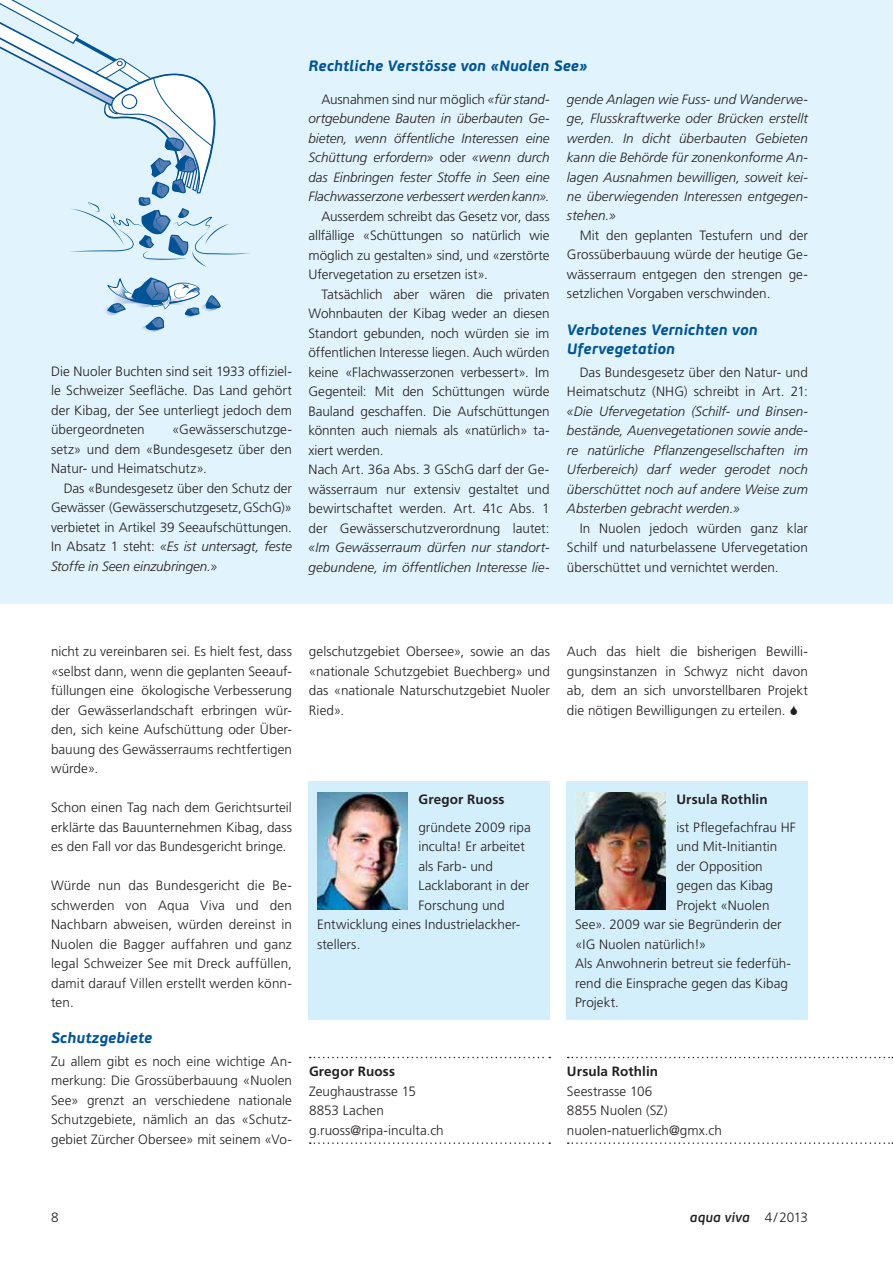
<style>
.page{position:relative;width:893px;height:1263px;background:#fff}
.page>*{position:absolute;margin:0;border:0;box-sizing:border-box;transform-origin:0 0}
.t1{font:italic 700 15px/19.5px "PF Beau Sans Pro";letter-spacing:.005em;color:#005496}
.t2{font:300 13.5px/19.5px "Frutiger LT Std";color:#231f20;text-align:justify}
.t3{font:italic 300 13.5px/19.5px "Frutiger LT Std";color:#231f20;text-align:justify}
.t4{font:700 13.5px "Frutiger LT Std";letter-spacing:.01em;color:#231f20}
.t5{font:italic 600 13.5px "PF Beau Sans Pro";letter-spacing:.01em;color:#231f20}
.s1{font-style:italic}
.s2{font-style:normal}
.s3{font-family:"Frutiger LT Std";font-weight:300;font-style:normal}
</style>
<div class="page">
<div style="left:309px;top:782px;width:241px;height:238px;background:#d4effc"></div>
<div style="left:567px;top:782px;width:241px;height:238px;background:#d4effc"></div>
<img style="left:317px;top:793px;width:91px;height:117px">
<img style="left:575px;top:793px;width:91px;height:117px">
<svg style="left:568px;top:1057px;width:325px;height:1px"></svg>
<svg style="left:568px;top:1142px;width:325px;height:2px"></svg>
<svg style="left:310px;top:1057px;width:240px;height:1px"></svg>
<svg style="left:310px;top:1142px;width:240px;height:2px"></svg>
<div style="left:0;top:0;width:893px;height:604px;background:#e1f4fd"></div>
<img style="left:98px;top:292px;width:9px;height:15px">
<img style="left:141px;top:331px;width:23px;height:3px">
<img style="left:102px;top:307px;width:5px;height:9px">
<svg style="left:0;top:0;width:251px;height:267px;background:#d5eaf6"></svg>
<svg style="left:107px;top:278px;width:114px;height:53px;background:#b0cee4"></svg>
<p class="t2" style="left:51px;top:362px;width:242px">Die Nuoler Buchten sind seit 1933 offiziel&shy;le Schweizer Seefläche. Das Land gehört der Kibag, der See unterliegt jedoch dem übergeordneten</p>
<p class="t2" style="left:51px;top:421px;width:242px;text-indent:121px">«Gewässerschutzge&shy;setz» und dem «Bundesgesetz über den Natur- und Heimatschutz».</p>
<p class="t2" style="left:51px;top:479px;width:242px;text-indent:13px">Das «Bundesgesetz über den Schutz der Gewässer (Gewässerschutzgesetz, GSchG)» verbietet in Artikel 39 Seeaufschüttungen.<br>In Absatz 1 steht: <span class="s1">«Es ist untersagt, feste Stoffe in Seen einzubringen.»</span></p>
<p class="t1" style="left:309px;top:58px;width:280px">Rechtliche Verstösse von «Nuolen See»</p>
<p class="t3" style="left:309px;top:90px;width:243px;text-indent:13px"><span class="s2">Ausnahmen sind nur möglich</span> «für stand&shy;ortgebundene Bauten in überbauten Ge&shy;bieten, wenn öffentliche Interessen eine Schüttung erfordern» <span class="s2">oder</span> «wenn durch das Einbringen fester Stoffe in Seen eine Flachwasserzone verbessert werden kann».</p>
<p class="t2" style="left:309px;top:207px;width:243px;text-indent:13px">Ausserdem schreibt das Gesetz vor, dass allfällige «Schüttungen so natürlich wie möglich zu gestalten» sind, und «zerstörte Ufervegetation zu ersetzen ist».</p>
<p class="t2" style="left:309px;top:285px;width:243px;text-align:left;text-indent:13px">Tatsächlich aber wären die privaten Wohnbauten der Kibag weder an diesen Standort gebunden, noch würden sie im öffentlichen Interesse liegen. Auch würden keine «Flachwasserzonen verbessert». Im Gegenteil: Mit den Schüttungen würde Bauland geschaffen. Die Aufschüttungen könnten auch niemals als «natürlich» ta&shy;xiert werden.<br>Nach Art. 36a Abs. 3 GSchG darf der Ge&shy;wässerraum nur extensiv gestaltet und bewirtschaftet werden. Art. 41c Abs. 1 der Gewässerschutzverordnung lautet:</p>
<p class="t3" style="left:309px;top:538px;width:242px">«Im Gewässerraum dürfen nur standort&shy;gebundene, im öffentlichen Interesse lie-</p>
<p class="t3" style="left:567px;top:90px;width:243px">gende Anlagen wie Fuss- und Wanderwe&shy;ge, Flusskraftwerke oder Brücken erstellt werden. In dicht überbauten Gebieten kann die Behörde für zonenkonforme An&shy;lagen Ausnahmen bewilligen, soweit kei&shy;ne überwiegenden Interessen entgegen&shy;stehen.»</p>
<p class="t2" style="left:567px;top:226px;width:242px;text-indent:13px">Mit den geplanten Testufern und der Grossüberbauung würde der heutige Ge&shy;wässerraum entgegen den strengen ge&shy;setzlichen Vorgaben verschwinden.</p>
<p class="t1" style="left:567px;top:321px;width:192px">Verbotenes Vernichten von<br>Ufervegetation</p>
<p class="t2" style="left:567px;top:363px;width:243px;text-align:right">Das Bundesgesetz über den Natur- und<br>Heimatschutz (NHG) schreibt in Art. 21:</p>
<p class="t3" style="left:567px;top:402px;width:243px">«Die Ufervegetation (Schilf- und Binsen&shy;bestände, Auenvegetationen sowie ande&shy;re natürliche Pflanzengesellschaften im Uferbereich) darf weder gerodet noch überschüttet noch auf andere Weise zum Absterben gebracht werden.»</p>
<p class="t2" style="left:567px;top:519px;width:242px;text-indent:13px">In Nuolen jedoch würden ganz klar Schilf und naturbelassene Ufervege ta tion überschüttet und vernichtet werden.</p>
<p class="t2" style="left:51px;top:643px;width:242px">nicht zu vereinbaren sei. Es hielt fest, dass «selbst dann, wenn die geplanten Seeauf&shy;füllungen eine ökologische Verbesserung der Gewässerlandschaft erbringen wür&shy;den, sich keine Aufschüttung oder Über&shy;bauung des Gewässerraums rechtfertigen würde».</p>
<p class="t2" style="left:51px;top:799px;width:242px">Schon einen Tag nach dem Gerichtsurteil erklärte das Bauunternehmen Kibag, dass es den Fall vor das Bundesgericht bringe.</p>
<p class="t2" style="left:51px;top:877px;width:242px">Würde nun das Bundesgericht die Be&shy;schwerden von Aqua Viva und den Nachbarn abweisen, würden dereinst in Nuolen die Bagger auffahren und ganz legal Schweizer See mit Dreck auffüllen, damit darauf Villen erstellt werden könn&shy;ten.</p>
<p class="t1" style="left:51px;top:1030px;width:103px">Schutzgebiete</p>
<p class="t2" style="left:51px;top:1052px;width:243px">Zu allem gibt es noch eine wichtige An&shy;merkung: Die Grossüberbauung «Nuolen See» grenzt an verschiedene nationale Schutzgebiete, nämlich an das «Schutz&shy;gebiet Zürcher Obersee» mit seinem «Vo-</p>
<p class="t2" style="left:309px;top:643px;width:242px">gelschutzgebiet Obersee», sowie an das «nationale Schutzgebiet Buechberg» und das «nationale Naturschutzgebiet Nuoler Ried».</p>
<p class="t2" style="left:567px;top:643px;width:242px">Auch das hielt die bisherigen Bewilli&shy;gungsinstanzen in Schwyz nicht davon ab, dem an sich unvorstellbaren Projekt die nötigen Bewilligungen zu erteilen.</p>
<p class="t4" style="left:418px;top:793px;width:88px">Gregor Ruoss</p>
<p class="t2" style="left:418px;top:818px;width:114px">gründete 2009 ripa</p>
<p class="t2" style="left:418px;top:838px;width:108px">inculta! Er arbeitet</p>
<p class="t2" style="left:418px;top:857px;width:76px">als Farb- und</p>
<p class="t2" style="left:418px;top:877px;width:112px">Lacklaborant in der</p>
<p class="t2" style="left:418px;top:896px;width:88px">Forschung und</p>
<p class="t2" style="left:317px;top:916px;width:205px">Entwicklung eines Industrielackher-</p>
<p class="t2" style="left:317px;top:935px;width:45px">stellers.</p>
<p class="t4" style="left:309px;top:1065px;width:88px">Gregor Ruoss</p>
<p class="t2" style="left:309px;top:1082px;width:136px;text-align:left">Zeughaustrasse 15<br>8853 Lachen g.ruoss@ripa-inculta.ch</p>
<p class="t4" style="left:676px;top:793px;width:93px">Ursula Rothlin</p>
<p class="t2" style="left:676px;top:818px;width:121px">ist Pflegefachfrau HF</p>
<p class="t2" style="left:676px;top:838px;width:102px">und Mit-Initiantin</p>
<p class="t2" style="left:676px;top:857px;width:88px">der Opposition</p>
<p class="t2" style="left:676px;top:877px;width:98px">gegen das Kibag</p>
<p class="t2" style="left:676px;top:896px;width:95px">Projekt «Nuolen</p>
<p class="t2" style="left:575px;top:916px;width:208px">See». 2009 war sie Begründerin der</p>
<p class="t2" style="left:575px;top:935px;width:133px">«IG Nuolen natürlich!»</p>
<p class="t2" style="left:575px;top:955px;width:218px">Als Anwohnerin betreut sie federfüh-</p>
<p class="t2" style="left:575px;top:974px;width:214px">rend die Einsprache gegen das Kibag</p>
<p class="t2" style="left:575px;top:994px;width:45px">Projekt.</p>
<p class="t4" style="left:567px;top:1065px;width:93px">Ursula Rothlin</p>
<p class="t2" style="left:567px;top:1082px;width:157px;text-align:left">Seestrasse 106<br>8855 Nuolen (SZ) nuolen-natuerlich@gmx.ch</p>
<p class="t2" style="left:51px;top:1208px;width:9px">8</p>
<p class="t5" style="left:690px;top:1212px;width:119px">aqua viva <span class="s3">4 / 2013</span></p>
</div>
